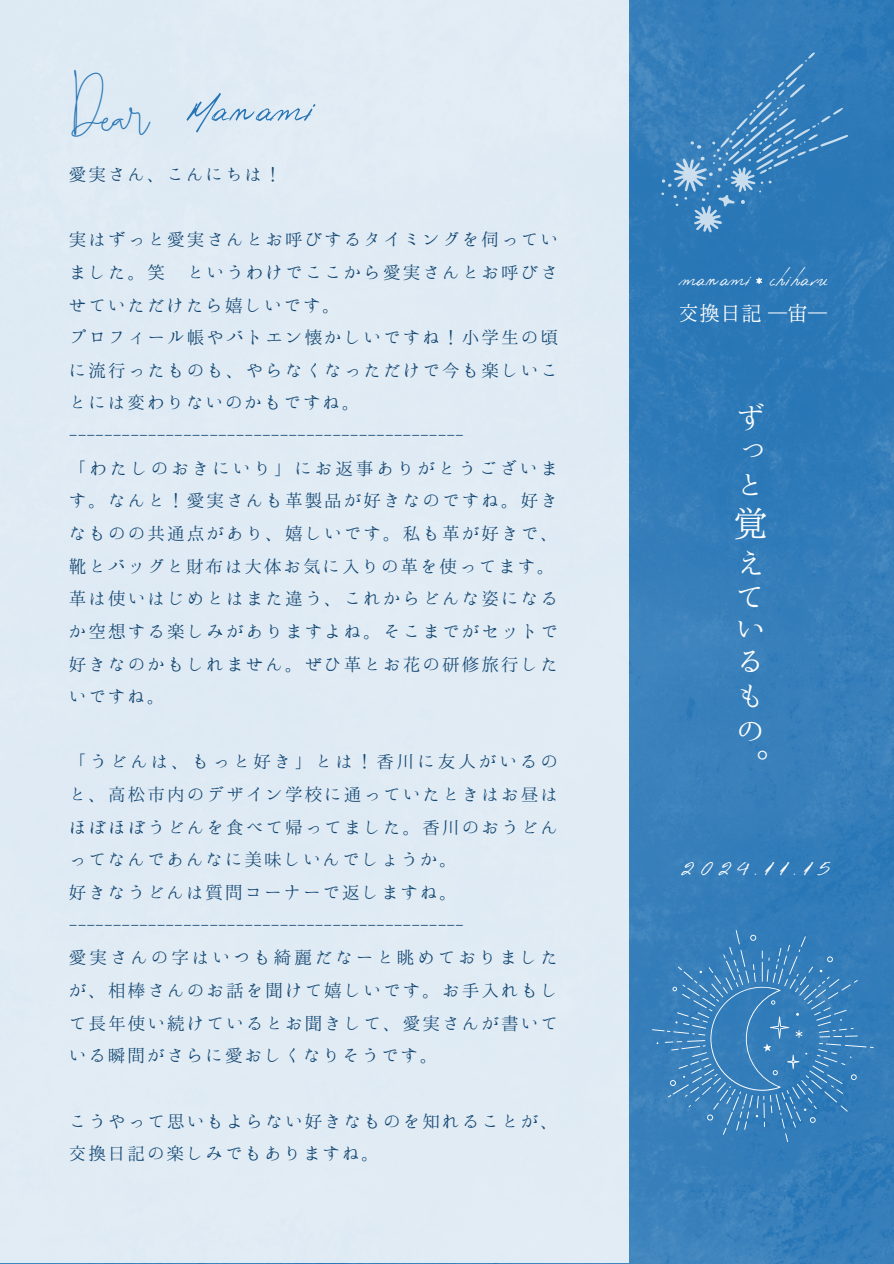
<style>
.page{position:relative;width:894px;height:1264px;background:#fff}
.page>*{position:absolute;margin:0;border:0;box-sizing:border-box;transform-origin:0 0}
.t1{font:60px "Aka Acid GR Fifindrel";color:#2574b5}
.t2{font:45px "Brilliant Signature 3 regular";color:#2574b5}
.t3{font:36px/34.5px "Honoka Mincho";color:#fff}
.t4{font:31.5px "Aka Acid GR Fifindrel";color:#fff}
.t5{font:28.5px "Aka Acid GR Fifindrel";letter-spacing:.25em;color:#fff}
.t6{font:21px "Honoka Mincho";color:#fff}
.t7{font:19.5px/32.7px "Hannari Mincho";letter-spacing:.005em;color:#134773;text-align:justify}
</style>
<div class="page">
<img style="left:0;top:0;width:893px;height:1263px">
<div style="left:0;top:0;width:628px;height:1262px;background:#e0ebf4"></div>
<svg style="left:661px;top:51px;width:187px;height:185px;background:#3c82bc"></svg>
<svg style="left:755px;top:277px;width:7px;height:7px"></svg>
<svg style="left:651px;top:930px;width:222px;height:211px;background:#3c83bc"></svg>
<p class="t2" style="left:69px;top:95px;width:82px">Dear</p>
<p class="t1" style="left:185px;top:85px;width:130px">Manami</p>
<h1 class="t7" style="left:69px;top:157px;width:216px">愛実さん、こんにちは！</h1>
<p class="t7" style="left:69px;top:222px;width:492px">実はずっと愛実さんとお呼びするタイミングを伺っていました。笑 というわけでここから愛実さんとお呼びさせていただけたら嬉しいです。</p>
<p class="t7" style="left:69px;top:320px;width:492px">プロフィール帳やバトエン懐かしいですね！小学生の頃に流行ったものも、やらなくなっただけで今も楽しいことには変わりないのかもですね。</p>
<p class="t7" style="left:69px;top:418px;width:396px">---------------------------------------------</p>
<p class="t7" style="left:69px;top:451px;width:492px">「わたしのおきにいり」にお返事ありがとうございます。なんと！愛実さんも革製品が好きなのですね。好きなものの共通点があり、嬉しいです。私も革が好きで、靴とバッグと財布は大体お気に入りの革を使ってます。</p>
<p class="t7" style="left:69px;top:581px;width:492px">革は使いはじめとはまた違う、これからどんな姿になるか空想する楽しみがありますよね。そこまでがセットで好きなのかもしれません。ぜひ革とお花の研修旅行したいですね。</p>
<p class="t7" style="left:69px;top:744px;width:492px">「うどんは、もっと好き」とは！香川に友人がいるのと、高松市内のデザイン学校に通っていたときはお昼はほぼほぼうどんを食べて帰ってました。香川のおうどんってなんであんなに美味しいんでしょうか。</p>
<p class="t7" style="left:69px;top:875px;width:391px">好きなうどんは質問コーナーで返しますね。</p>
<p class="t7" style="left:69px;top:940px;width:492px">愛実さんの字はいつも綺麗だなーと眺めておりましたが、相棒さんのお話を聞けて嬉しいです。お手入れもして長年使い続けているとお聞きして、愛実さんが書いている瞬間がさらに愛おしくなりそうです。</p>
<p class="t7" style="left:69px;top:1103px;width:492px">こうやって思いもよらない好きなものを知れることが、交換日記の楽しみでもありますね。</p>
<h2 class="t4" style="left:679px;top:266px;width:148px">manami chiharu</h2>
<p class="t6" style="left:677px;top:302px;width:150px">交換日記 ―宙―</p>
<p class="t3" style="left:732px;top:400px;width:27px;line-height:37.2px">ずっ</p>
<p class="t3" style="left:732px;top:470px;width:37px;line-height:35.7px">と覚</p>
<p class="t3" style="left:732px;top:549px;width:25px">えてい</p>
<p class="t3" style="left:732px;top:647px;width:23px;line-height:35.5px">るもの</p>
<p class="t3" style="left:732px;top:750px;width:10px">。</p>
<h4 class="t5" style="left:680px;top:858px;width:151px">2024.11.15</h4>
</div>
